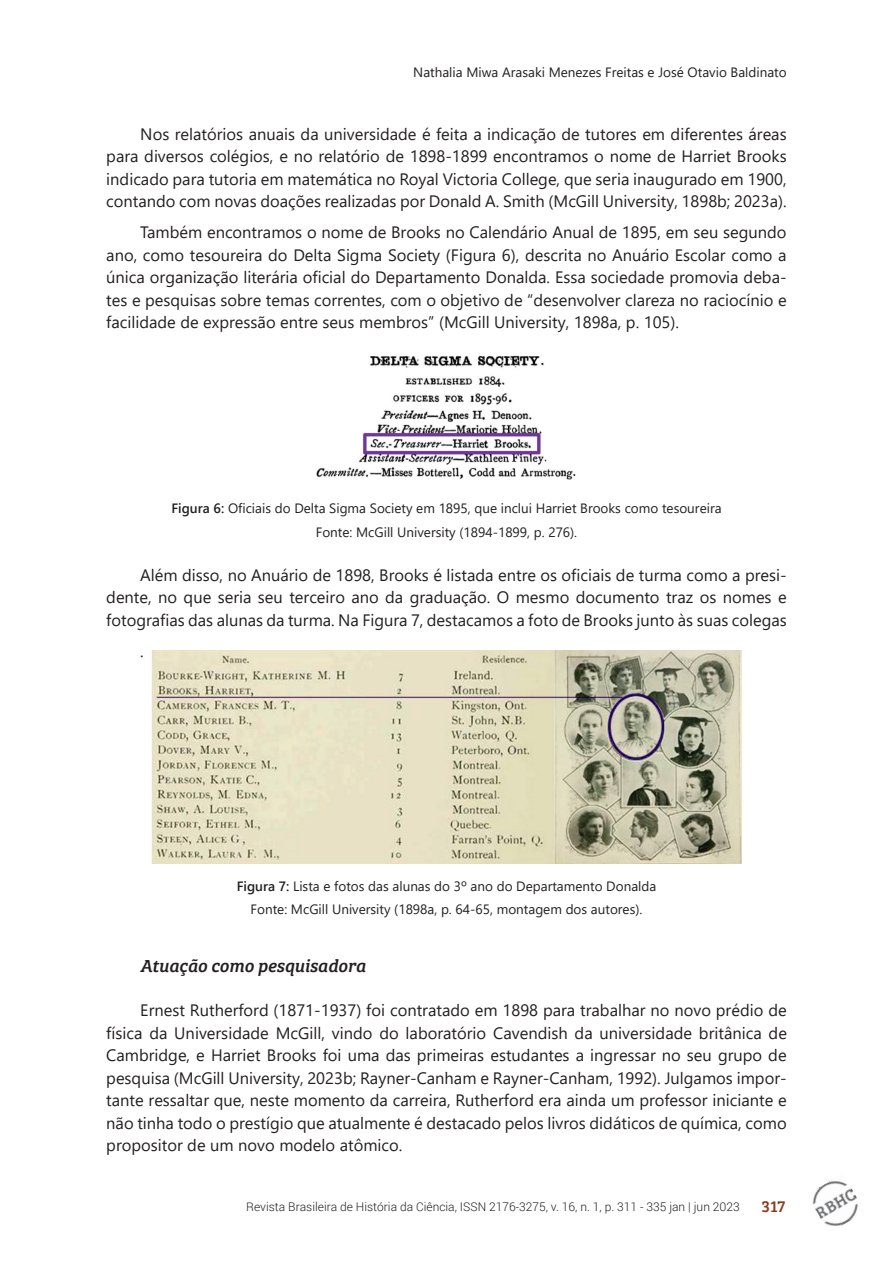
<style>
.page{position:relative;width:893px;height:1263px;background:#fff}
.page>*{position:absolute;margin:0;border:0;box-sizing:border-box;transform-origin:0 0}
.t1{font:italic 18px "Bree Serif";letter-spacing:-.005em;color:#231f20}
.t2{font:16.5px/22.5px "Segoe UI";color:#231f20;text-align:justify}
.t3{font:16.5px "Bree Serif";color:#8d3b1c}
.t4{font:13.5px/23.7px "Segoe UI";color:#231f20;text-align:center}
.t5{font:300 12px "Roboto";color:#231f20}
.s1{font-weight:600}
</style>
<div class="page">
<img style="left:812px;top:1180px;width:46px;height:47px">
<img style="left:316px;top:355px;width:260px;height:125px">
<img style="left:152px;top:651px;width:589px;height:212px">
<p class="t4" style="left:413px;top:59px;width:375px">Nathalia Miwa Arasaki Menezes Freitas e José Otavio Baldinato</p>
<p class="t2" style="left:106px;top:121px;width:682px;text-indent:34px">Nos relatórios anuais da universidade é feita a indicação de tutores em diferentes áreas para diversos colégios, e no relatório de 1898-1899 encontramos o nome de Harriet Brooks indicado para tutoria em matemática no Royal Victoria College, que seria inaugurado em 1900, contando com novas doações realizadas por Donald A. Smith (McGill University, 1898b; 2023a).</p>
<p class="t2" style="left:106px;top:220px;width:682px;text-indent:34px">Também encontramos o nome de Brooks no Calendário Anual de 1895, em seu segundo ano, como tesoureira do Delta Sigma Society (Figura 6), descrita no Anuário Escolar como a única organização literária oficial do Departamento Donalda. Essa sociedade promovia deba&shy;tes e pesquisas sobre temas correntes, com o objetivo de “desenvolver clareza no raciocínio e facilidade de expressão entre seus membros” (McGill University, 1898a, p. 105).</p>
<p class="t4" style="left:171px;top:495px;width:552px"><span class="s1">Figura 6:</span> Oficiais do Delta Sigma Society em 1895, que inclui Harriet Brooks como tesoureira<br>Fonte: McGill University (1894-1899, p. 276).</p>
<p class="t2" style="left:106px;top:562px;width:682px;text-indent:34px">Além disso, no Anuário de 1898, Brooks é listada entre os oficiais de turma como a presi&shy;dente, no que seria seu terceiro ano da graduação. O mesmo documento traz os nomes e fotografias das alunas da turma. Na Figura 7, destacamos a foto de Brooks junto às suas colegas</p>
<p class="t2" style="left:140px;top:638px;width:5px">.</p>
<p class="t4" style="left:237px;top:873px;width:421px"><span class="s1">Figura 7:</span> Lista e fotos das alunas do 3º ano do Departamento Donalda<br>Fonte: McGill University (1898a, p. 64-65, montagem dos autores).</p>
<p class="t1" style="left:140px;top:952px;width:227px">Atuação como pesquisadora</p>
<p class="t2" style="left:106px;top:997px;width:682px;text-indent:34px">Ernest Rutherford (1871-1937) foi contratado em 1898 para trabalhar no novo prédio de física da Universidade McGill, vindo do laboratório Cavendish da universidade britânica de Cambridge, e Harriet Brooks foi uma das primeiras estudantes a ingressar no seu grupo de pesquisa (McGill University, 2023b; Rayner-Canham e Rayner-Canham, 1992). Julgamos impor&shy;tante ressaltar que, neste momento da carreira, Rutherford era ainda um professor iniciante e não tinha todo o prestígio que atualmente é destacado pelos livros didáticos de química, como propositor de um novo modelo atômico.</p>
<p class="t5" style="left:246px;top:1198px;width:495px">Revista Brasileira de História da Ciência, ISSN 2176-3275, v. 16, n. 1, p. 311 - 335 jan | jun 2023</p>
<p class="t3" style="left:762px;top:1194px;width:25px">317</p>
</div>
